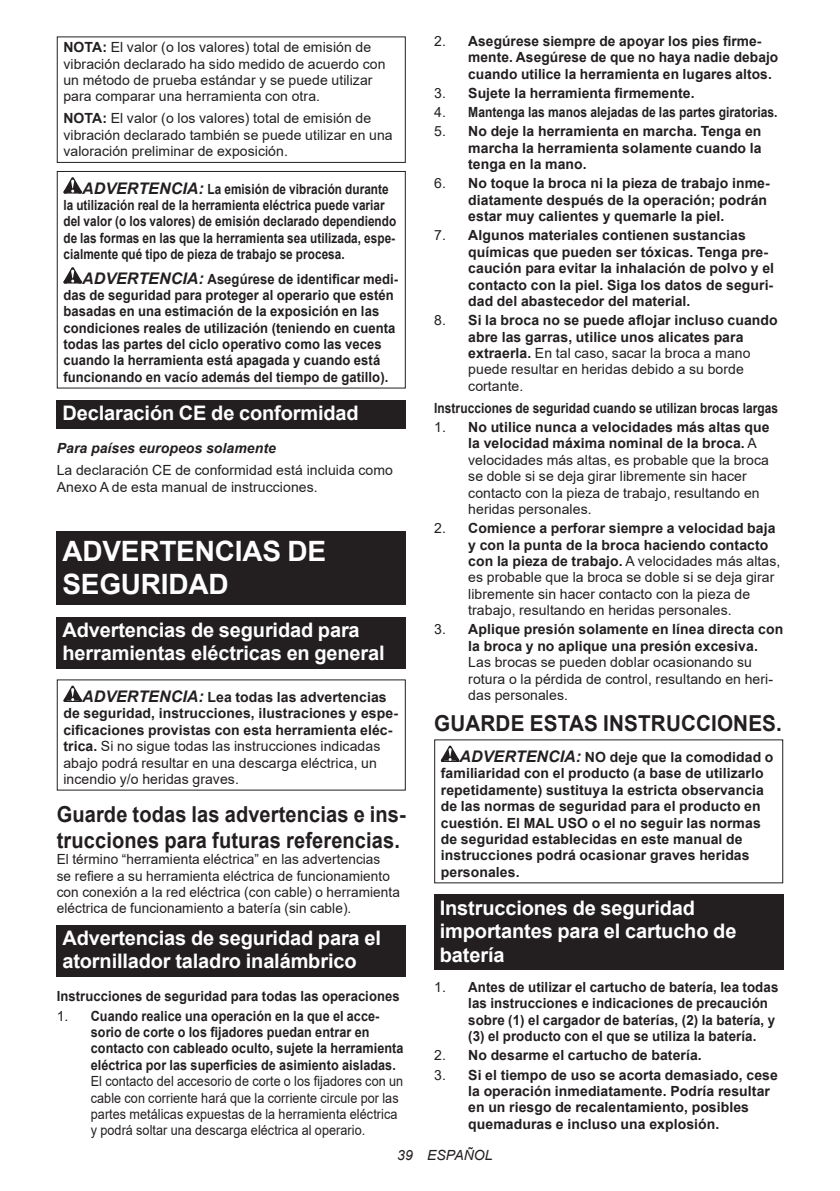
<style>
.page{position:relative;width:840px;height:1191px;background:#fff}
.page>*{position:absolute;margin:0;border:0;box-sizing:border-box;transform-origin:0 0}
.t1{font:700 28px/32.8px "Arial";letter-spacing:-.01em;color:#fff}
.t2{font:700 22px/25.8px "Arial";letter-spacing:.005em;color:#231f20;scale:.91 1}
.t3{font:700 22px "Arial";letter-spacing:.005em;color:#231f20;scale:.94 1}
.t4{font:700 20px/23.4px "Arial";letter-spacing:-.01em;color:#fff}
.t5{font:700 14px/16.4px "Arial";letter-spacing:.005em;color:#231f20}
.t6{font:14px/16.4px "Arial";letter-spacing:.005em;color:#231f20}
.t7{font:700 14px/16.4px "Arial";letter-spacing:.005em;color:#231f20;scale:.93 1}
.t8{font:700 14px/16.4px "Arial";letter-spacing:.005em;color:#231f20;scale:.84 1}
.t9{font:14px/16.4px "Arial";letter-spacing:.005em;color:#231f20;scale:.9 1}
.t10{font:700 14px/16.4px "Arial";letter-spacing:.005em;color:#231f20;scale:.9 1}
.t11{font:700 14px/16.4px "Arial";letter-spacing:.005em;color:#231f20;scale:.95 1}
.t12{font:700 14px "Arial";letter-spacing:.005em;color:#231f20;scale:.85 1}
.t13{font:700 14px "Arial";letter-spacing:.005em;color:#231f20;scale:.86 1}
.t14{font:italic 700 14px "Arial";letter-spacing:.005em;color:#231f20}
.t15{font:italic 14px "Arial";letter-spacing:.005em;color:#231f20}
.s1{font-weight:700}
.s2{font-style:italic;font-size:16px}
.s3{font-weight:400}
</style>
<div class="page">
<div style="left:57px;top:36px;width:348px;height:127px;border:1px solid #231f20"></div>
<svg style="left:63px;top:177px;width:19px;height:17px"></svg>
<svg style="left:63px;top:267px;width:19px;height:16px"></svg>
<div style="left:57px;top:171px;width:348px;height:217px;border:1px solid #231f20"></div>
<div style="left:57px;top:400px;width:348px;height:28px;background:#231f20"></div>
<div style="left:57px;top:531px;width:348px;height:74px;background:#231f20"></div>
<div style="left:57px;top:616px;width:348px;height:52px;background:#231f20"></div>
<svg style="left:63px;top:685px;width:19px;height:17px"></svg>
<div style="left:57px;top:924px;width:348px;height:52px;background:#231f20"></div>
<svg style="left:440px;top:745px;width:19px;height:17px"></svg>
<div style="left:434px;top:894px;width:348px;height:76px;background:#231f20"></div>
<p class="t6" style="left:63px;top:39px;width:323px"><span class="s1">NOTA:</span> El valor (o los valores) total de emisión de vibración declarado ha sido medido de acuerdo con un método de prueba estándar y se puede utilizar para comparar una herramienta con otra.</p>
<p class="t6" style="left:63px;top:110px;width:330px"><span class="s1">NOTA:</span> El valor (o los valores) total de emisión de vibración declarado también se puede utilizar en una valoración preliminar de exposición.</p>
<p class="t8" style="left:63px;top:181px;width:397px;text-indent:19px"><span class="s2">ADVERTENCIA:</span> La emisión de vibración durante la utilización real de la herramienta eléctrica puede variar del valor (o los valores) de emisión declarado dependiendo de las formas en las que la herramienta sea utilizada, espe&shy;cialmente qué tipo de pieza de trabajo se procesa.</p>
<p class="t7" style="left:63px;top:270px;width:361px;text-indent:19px"><span class="s2">ADVERTENCIA:</span> Asegúrese de identificar medi&shy;das de seguridad para proteger al operario que estén basadas en una estimación de la exposición en las condiciones reales de utilización (teniendo en cuenta todas las partes del ciclo operativo como las veces cuando la herramienta está apagada y cuando está funcionando en vacío además del tiempo de gatillo).</p>
<h3 class="t4" style="left:62px;top:401px;width:298px">Declaración CE de conformidad</h3>
<p class="t14" style="left:57px;top:439px;width:221px">Para países europeos solamente</p>
<p class="t6" style="left:57px;top:462px;width:337px">La declaración CE de conformidad está incluida como<br>Anexo A de esta manual de instrucciones.</p>
<h1 class="t1" style="left:62px;top:535px;width:265px">ADVERTENCIAS DE<br>SEGURIDAD</h1>
<h3 class="t4" style="left:62px;top:618px;width:323px">Advertencias de seguridad para herramientas eléctricas en general</h3>
<p class="t5" style="left:63px;top:689px;width:336px;text-indent:19px"><span class="s2">ADVERTENCIA:</span> Lea todas las advertencias de seguridad, instrucciones, ilustraciones y espe&shy;cificaciones provistas con esta herramienta eléc&shy;trica. <span class="s3">Si no sigue todas las instrucciones indicadas abajo podrá resultar en una descarga eléctrica, un incendio y/o heridas graves.</span></p>
<h2 class="t2" style="left:57px;top:801px;width:385px">Guarde todas las advertencias e ins&shy;trucciones para futuras referencias.</h2>
<p class="t6" style="left:57px;top:851px;width:344px">El término “herramienta eléctrica” en las advertencias<br>se refiere a su herramienta eléctrica de funcionamiento con conexión a la red eléctrica (con cable) o herramienta eléctrica de funcionamiento a batería (sin cable).</p>
<h3 class="t4" style="left:62px;top:926px;width:320px">Advertencias de seguridad para el atornillador taladro inalámbrico</h3>
<p class="t7" style="left:57px;top:988px;width:370px">Instrucciones de seguridad para todas las operaciones</p>
<p class="t10" style="left:91px;top:1007px;width:349px;text-indent:-34px"><span class="s3">1.</span> Cuando realice una operación en la que el acce&shy;sorio de corte o los fijadores puedan entrar en contacto con cableado oculto, sujete la herramienta eléctrica por las superficies de asimiento aisladas.</p>
<p class="t9" style="left:91px;top:1073px;width:348px">El contacto del accesorio de corte o los fijadores con un cable con corriente hará que la corriente circule por las partes metálicas expuestas de la herramienta eléctrica y podrá soltar una descarga eléctrica al operario.</p>
<p class="t5" style="left:468px;top:33px;width:311px;text-indent:-34px"><span class="s3">2.</span> Asegúrese siempre de apoyar los pies firme&shy;mente. Asegúrese de que no haya nadie debajo cuando utilice la herramienta en lugares altos.</p>
<p class="t5" style="left:434px;top:85px;width:262px"><span class="s3">3.</span> Sujete la herramienta firmemente.</p>
<p class="t13" style="left:434px;top:102px;width:400px"><span class="s3">4.</span> Mantenga las manos alejadas de las partes giratorias.</p>
<p class="t5" style="left:468px;top:123px;width:295px;text-align:justify;text-indent:-34px"><span class="s3">5.</span> No deje la herramienta en marcha. Tenga en marcha la herramienta solamente cuando la tenga en la mano.</p>
<p class="t5" style="left:468px;top:175px;width:303px;text-indent:-34px"><span class="s3">6.</span> No toque la broca ni la pieza de trabajo inme&shy;diatamente después de la operación; podrán estar muy calientes y quemarle la piel.</p>
<p class="t5" style="left:468px;top:227px;width:307px;text-indent:-34px"><span class="s3">7.</span> Algunos materiales contienen sustancias químicas que pueden ser tóxicas. Tenga pre&shy;caución para evitar la inhalación de polvo y el contacto con la piel. Siga los datos de seguri&shy;dad del abastecedor del material.</p>
<p class="t5" style="left:468px;top:312px;width:311px;text-indent:-34px"><span class="s3">8.</span> Si la broca no se puede aflojar incluso cuando abre las garras, utilice unos alicates para extraerla. <span class="s3">En tal caso, sacar la broca a mano puede resultar en heridas debido a su borde cortante.</span></p>
<p class="t12" style="left:434px;top:398px;width:406px">Instrucciones de seguridad cuando se utilizan brocas largas</p>
<p class="t6" style="left:468px;top:419px;width:303px;text-indent:-34px">1. <span class="s1">No utilice nunca a velocidades más altas que la velocidad máxima nominal de la broca.</span> A velocidades más altas, es probable que la broca se doble si se deja girar libremente sin hacer contacto con la pieza de trabajo, resultando en heridas personales.</p>
<p class="t6" style="left:468px;top:520px;width:313px;text-indent:-34px">2. <span class="s1">Comience a perforar siempre a velocidad baja y con la punta de la broca haciendo contacto con la pieza de trabajo.</span> A velocidades más altas, es probable que la broca se doble si se deja girar libremente sin hacer contacto con la pieza de trabajo, resultando en heridas personales.</p>
<p class="t5" style="left:468px;top:621px;width:316px;text-indent:-34px"><span class="s3">3.</span> Aplique presión solamente en línea directa con la broca y no aplique una presión excesiva.</p>
<p class="t6" style="left:468px;top:654px;width:306px">Las brocas se pueden doblar ocasionando su rotura o la pérdida de control, resultando en heri&shy;das personales.</p>
<h2 class="t3" style="left:434px;top:708px;width:371px">GUARDE ESTAS INSTRUCCIONES.</h2>
<p class="t5" style="left:440px;top:749px;width:334px;text-indent:19px"><span class="s2">ADVERTENCIA:</span> NO deje que la comodidad o familiaridad con el producto (a base de utilizarlo repetidamente) sustituya la estricta observancia de las normas de seguridad para el producto en cuestión. El MAL USO o el no seguir las normas de seguridad establecidas en este manual de instrucciones podrá ocasionar graves heridas personales.</p>
<h3 class="t4" style="left:439px;top:896px;width:298px">Instrucciones de seguridad importantes para el cartucho de batería</h3>
<p class="t11" style="left:468px;top:979px;width:328px;text-indent:-34px"><span class="s3">1.</span> Antes de utilizar el cartucho de batería, lea todas las instrucciones e indicaciones de precaución sobre (1) el cargador de baterías, (2) la batería, y (3) el producto con el que se utiliza la batería.</p>
<p class="t5" style="left:434px;top:1047px;width:269px"><span class="s3">2.</span> No desarme el cartucho de batería.</p>
<p class="t5" style="left:468px;top:1066px;width:311px;text-indent:-34px"><span class="s3">3.</span> Si el tiempo de uso se acorta demasiado, cese la operación inmediatamente. Podría resultar en un riesgo de recalentamiento, posibles quemaduras e incluso una explosión.</p>
<p class="t15" style="left:397px;top:1146px;width:97px">39 ESPAÑOL</p>
</div>
